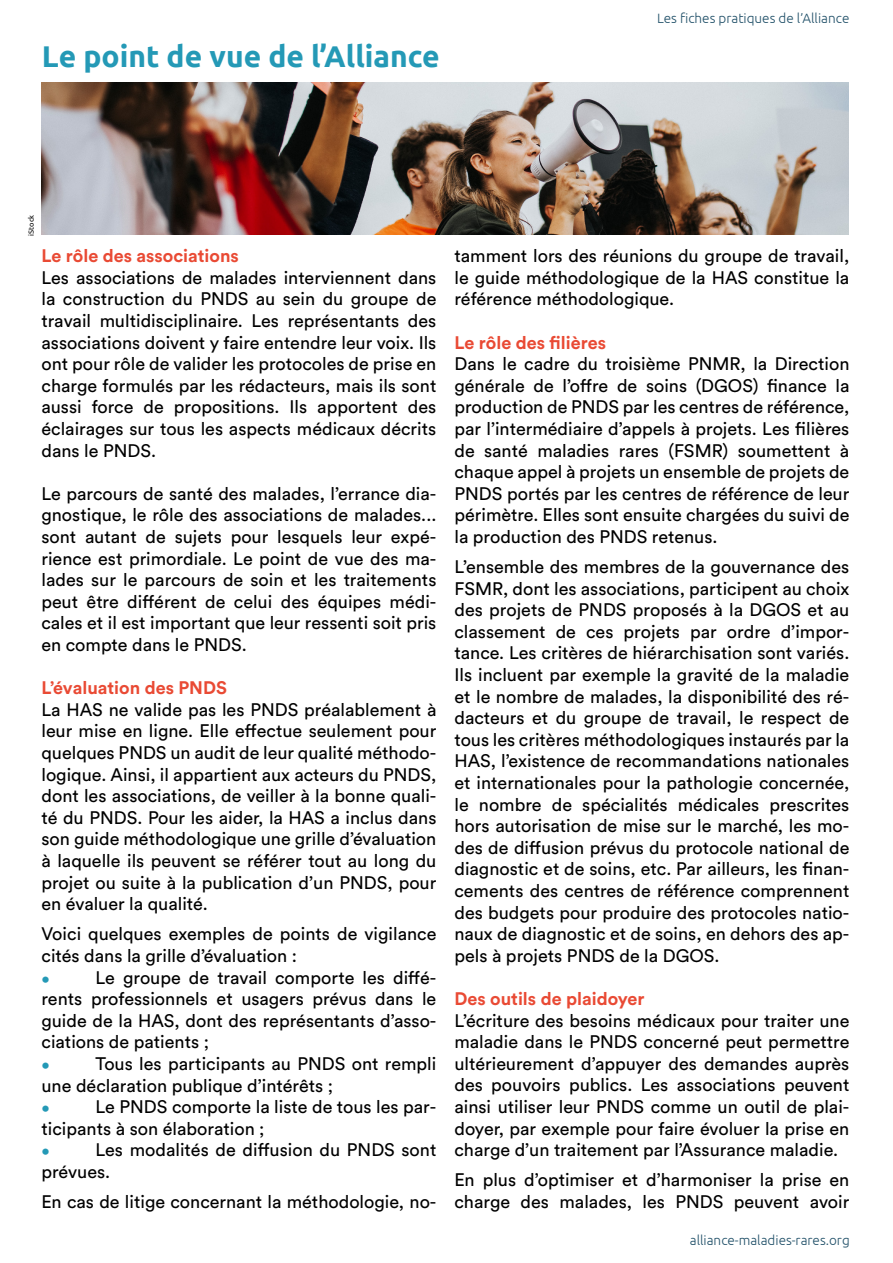
<style>
.page{position:relative;width:893px;height:1263px;background:#fff}
.page>*{position:absolute;margin:0;border:0;box-sizing:border-box;transform-origin:0 0}
.t1{font:700 30px "Ubuntu";color:#2499b6}
.t2{font:18px/21.6px "Circular Std";color:#000;text-align:justify}
.t3{font:700 18px "Circular Std";color:#e94a34}
.t4{font:15px "Circular Std";color:#2499b6}
.t5{font:300 13.5px "Ubuntu";color:#23526a}
.t6{font:7.5px "Ubuntu";color:#000}
</style>
<div class="page">
<img style="left:42px;top:83px;width:806px;height:152px">
<h1 class="t1" style="left:42px;top:38px;width:399px">Le point de vue de l’Alliance</h1>
<p class="t5" style="left:657px;top:10px;width:194px">Les fiches pratiques de l’Alliance</p>
<p class="t6" style="left:27px;top:235px;width:22px;rotate:-90deg">iStock</p>
<p class="t3" style="left:41px;top:244px;width:199px">Le rôle des associations</p>
<p class="t2" style="left:41px;top:266px;width:396px">Les associations de malades interviennent dans la construction du PNDS au sein du groupe de travail multidisciplinaire. Les représentants des associations doivent y faire entendre leur voix. Ils ont pour rôle de valider les protocoles de prise en charge formulés par les rédacteurs, mais ils sont aussi force de propositions. Ils apportent des éclairages sur tous les aspects médicaux décrits dans le PNDS.</p>
<p class="t2" style="left:41px;top:482px;width:396px">Le parcours de santé des malades, l’errance dia&shy;gnostique, le rôle des associations de malades... sont autant de sujets pour lesquels leur expé&shy;rience est primordiale. Le point de vue des ma&shy;lades sur le parcours de soin et les traitements peut être différent de celui des équipes médi&shy;cales et il est important que leur ressenti soit pris en compte dans le PNDS.</p>
<p class="t3" style="left:41px;top:676px;width:187px">L’évaluation des PNDS</p>
<p class="t2" style="left:41px;top:698px;width:397px">La HAS ne valide pas les PNDS préalablement à leur mise en ligne. Elle effectue seulement pour quelques PNDS un audit de leur qualité méthodo&shy;logique. Ainsi, il appartient aux acteurs du PNDS, dont les associations, de veiller à la bonne quali&shy;té du PNDS. Pour les aider, la HAS a inclus dans son guide méthodologique une grille d’évaluation à laquelle ils peuvent se référer tout au long du projet ou suite à la publication d’un PNDS, pour en évaluer la qualité.</p>
<p class="t2" style="left:41px;top:923px;width:396px">Voici quelques exemples de points de vigilance cités dans la grille d’évaluation :</p>
<p class="t4" style="left:41px;top:969px;width:10px">•</p>
<p class="t2" style="left:41px;top:966px;width:396px;text-indent:54px">Le groupe de travail comporte les diffé&shy;rents professionnels et usagers prévus dans le guide de la HAS, dont des représentants d’asso&shy;ciations de patients ;</p>
<p class="t4" style="left:41px;top:1055px;width:10px">•</p>
<p class="t2" style="left:41px;top:1052px;width:396px;text-indent:54px">Tous les participants au PNDS ont rempli une déclaration publique d’intérêts ;</p>
<p class="t4" style="left:41px;top:1099px;width:10px">•</p>
<p class="t2" style="left:41px;top:1096px;width:396px;text-indent:54px">Le PNDS comporte la liste de tous les par&shy;ticipants à son élaboration ;</p>
<p class="t4" style="left:41px;top:1142px;width:10px">•</p>
<p class="t2" style="left:41px;top:1139px;width:396px;text-indent:54px">Les modalités de diffusion du PNDS sont prévues.</p>
<p class="t2" style="left:41px;top:1191px;width:396px">En cas de litige concernant la méthodologie, no-</p>
<p class="t2" style="left:454px;top:245px;width:396px">tamment lors des réunions du groupe de travail, le guide méthodologique de la HAS constitue la référence méthodologique.</p>
<p class="t3" style="left:454px;top:331px;width:153px">Le rôle des filières</p>
<p class="t2" style="left:454px;top:353px;width:396px">Dans le cadre du troisième PNMR, la Direction générale de l’offre de soins (DGOS) finance la production de PNDS par les centres de référence, par l’intermédiaire d’appels à projets. Les filières de santé maladies rares (FSMR) soumettent à chaque appel à projets un ensemble de projets de PNDS portés par les centres de référence de leur périmètre. Elles sont ensuite chargées du suivi de la production des PNDS retenus.</p>
<p class="t2" style="left:454px;top:556px;width:396px">L’ensemble des membres de la gouvernance des FSMR, dont les associations, participent au choix des projets de PNDS proposés à la DGOS et au classement de ces projets par ordre d’impor&shy;tance. Les critères de hiérarchisation sont variés.<br>Ils incluent par exemple la gravité de la maladie et le nombre de malades, la disponibilité des ré&shy;dacteurs et du groupe de travail, le respect de tous les critères méthodologiques instaurés par la HAS, l’existence de recommandations nationales et internationales pour la pathologie concernée, le nombre de spécialités médicales prescrites hors autorisation de mise sur le marché, les mo&shy;des de diffusion prévus du protocole national de diagnostic et de soins, etc. Par ailleurs, les finan&shy;cements des centres de référence comprennent des budgets pour produire des protocoles natio&shy;naux de diagnostic et de soins, en dehors des ap&shy;pels à projets PNDS de la DGOS.</p>
<p class="t3" style="left:454px;top:987px;width:192px">Des outils de plaidoyer</p>
<p class="t2" style="left:454px;top:1009px;width:396px">L’écriture des besoins médicaux pour traiter une maladie dans le PNDS concerné peut permettre ultérieurement d’appuyer des demandes auprès des pouvoirs publics. Les associations peuvent ainsi utiliser leur PNDS comme un outil de plai&shy;doyer, par exemple pour faire évoluer la prise en charge d’un traitement par l’Assurance maladie.</p>
<p class="t2" style="left:454px;top:1169px;width:396px">En plus d’optimiser et d’harmoniser la prise en charge des malades, les PNDS peuvent avoir</p>
<p class="t5" style="left:690px;top:1232px;width:161px">alliance-maladies-rares.org</p>
</div>
